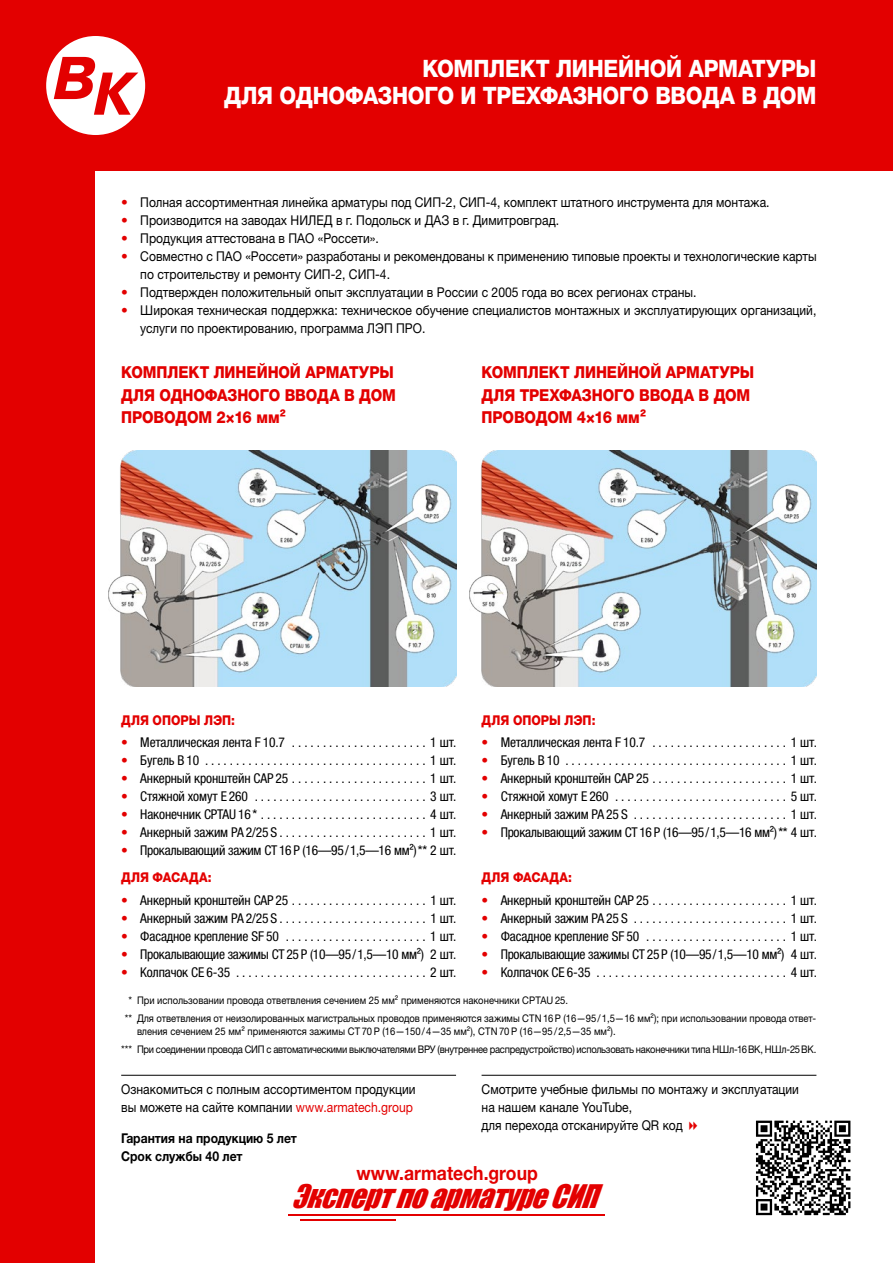
<style>
.page{position:relative;width:893px;height:1263px;background:#e30000}
.page>*{position:absolute;margin:0;border:0;box-sizing:border-box;transform-origin:0 0}
.t1{font:italic 29.85px "Impact";color:#e30000;scale:.96 1}
.t2{font:800 24px/27px "Helvetica Neue LTW1 G";letter-spacing:-.015em;color:#fff;text-align:right;scale:.9 1}
.t3{font:700 19.5px "Helvetica Neue LTW1 G";color:#e30000;scale:.9 1}
.t4{font:800 16.5px/22.5px "Helvetica Neue LTW1 G";letter-spacing:-.005em;color:#e30000;scale:.9 1}
.t5{font:condensed 13.5px/27px "Helvetica Neue LTW1 G";letter-spacing:-.01em;color:#000}
.t6{font:13.5px/18px "Helvetica Neue LTW1 G";color:#000;scale:.9 1}
.t7{font:700 13.5px/18px "Helvetica Neue LTW1 G";color:#000;scale:.9 1}
.t8{font:800 13.5px "Helvetica Neue LTW1 G";color:#e30000;scale:.9 1}
.t9{font:10.5px/18px "Helvetica Neue LTW1 G";letter-spacing:-.03em;color:#000;scale:.9 1}
.t10{font:10.5px/18px "Helvetica Neue LTW1 G";color:#000}
.s1{color:#e30000}
.s2{font-weight:800;font-stretch:normal;color:#e30000}
</style>
<div class="page">
<div style="left:96px;top:171px;width:797px;height:1092px;background:#fff"></div>
<hr style="left:288px;top:1215px;width:317px;height:1px;background:#e30000">
<hr style="left:300px;top:1219px;width:96px;height:2px;background:#e30000">
<svg style="left:756px;top:1120px;width:94px;height:95px"></svg>
<div style="left:46px;top:36px;width:99px;height:99px;background:#fff;border-radius:50%"></div>
<svg style="left:54px;top:57px;width:84px;height:58px"></svg>
<hr style="left:121px;top:1075px;width:335px;height:1px;background:#000">
<hr style="left:482px;top:1075px;width:334px;height:1px;background:#000">
<img style="left:109px;top:450px;width:347px;height:236px">
<img style="left:469px;top:450px;width:347px;height:236px">
<h2 class="t2" style="left:224px;top:55px;width:660px">КОМПЛЕКТ ЛИНЕЙНОЙ АРМАТУРЫ<br>ДЛЯ ОДНОФАЗНОГО И ТРЕХФАЗНОГО ВВОДА В ДОМ</h2>
<p class="t6" style="left:121px;top:193px;width:722px"><span class="s1">•</span> Полная ассортиментная линейка арматуры под СИП-2, СИП-4, комплект штатного инструмента для монтажа.</p>
<p class="t6" style="left:121px;top:211px;width:488px"><span class="s1">•</span> Производится на заводах НИЛЕД в г. Подольск и ДАЗ в г. Димитровград.</p>
<p class="t6" style="left:121px;top:229px;width:288px"><span class="s1">•</span> Продукция аттестована в ПАО «Россети».</p>
<p class="t6" style="left:140px;top:247px;width:753px;text-indent:-19px"><span class="s1">•</span> Совместно с ПАО «Россети» разработаны и рекомендованы к применению типовые проекты и технологические карты по строительству и ремонту СИП-2, СИП-4.</p>
<p class="t6" style="left:121px;top:283px;width:641px"><span class="s1">•</span> Подтвержден положительный опыт эксплуатации в России с 2005 года во всех регионах страны.</p>
<p class="t6" style="left:140px;top:301px;width:753px;text-indent:-19px"><span class="s1">•</span> Широкая техническая поддержка: техническое обучение специалистов монтажных и эксплуатирующих организаций, услуги по проектированию, программа ЛЭП ПРО.</p>
<p class="t4" style="left:121px;top:361px;width:307px">КОМПЛЕКТ ЛИНЕЙНОЙ АРМАТУРЫ<br>ДЛЯ ОДНОФАЗНОГО ВВОДА В ДОМ<br>ПРОВОДОМ 2×16 мм²</p>
<p class="t4" style="left:482px;top:361px;width:304px">КОМПЛЕКТ ЛИНЕЙНОЙ АРМАТУРЫ<br>ДЛЯ ТРЕХФАЗНОГО ВВОДА В ДОМ<br>ПРОВОДОМ 4×16 мм²</p>
<p class="t8" style="left:121px;top:712px;width:128px">ДЛЯ ОПОРЫ ЛЭП:</p>
<p class="t5" style="left:121px;top:729px;width:337px"><span class="s1">•</span> Металлическая лента F 10.7 . . . . . . . . . . . . . . . . . . . . . . 1 шт.</p>
<p class="t5" style="left:121px;top:747px;width:337px"><span class="s1">•</span> Бугель B 10 . . . . . . . . . . . . . . . . . . . . . . . . . . . . . . . . . . . . 1 шт.</p>
<p class="t5" style="left:121px;top:765px;width:337px"><span class="s1">•</span> Анкерный кронштейн САP 25 . . . . . . . . . . . . . . . . . . . . . . 1 шт.</p>
<p class="t5" style="left:121px;top:783px;width:337px"><span class="s1">•</span> Стяжной хомут E 260 . . . . . . . . . . . . . . . . . . . . . . . . . . . . 3 шт.</p>
<p class="t5" style="left:121px;top:801px;width:337px"><span class="s1">•</span> Наконечник CPTAU 16 * . . . . . . . . . . . . . . . . . . . . . . . . . . . 4 шт.</p>
<p class="t5" style="left:121px;top:819px;width:337px"><span class="s1">•</span> Анкерный зажим РА 2/25 S . . . . . . . . . . . . . . . . . . . . . . . . 1 шт.</p>
<p class="t5" style="left:121px;top:837px;width:337px"><span class="s1">•</span> Прокалывающий зажим СТ 16 P (16—95 / 1,5—16 мм²) ** 2 шт.<br><span class="s2">ДЛЯ ФАСАДА:</span></p>
<p class="t5" style="left:121px;top:886px;width:337px"><span class="s1">•</span> Анкерный кронштейн САP 25 . . . . . . . . . . . . . . . . . . . . . . 1 шт.</p>
<p class="t5" style="left:121px;top:904px;width:337px"><span class="s1">•</span> Анкерный зажим РА 2/25 S . . . . . . . . . . . . . . . . . . . . . . . . 1 шт.</p>
<p class="t5" style="left:121px;top:922px;width:337px"><span class="s1">•</span> Фасадное крепление SF 50 . . . . . . . . . . . . . . . . . . . . . . . 1 шт.</p>
<p class="t5" style="left:121px;top:940px;width:337px"><span class="s1">•</span> Прокалывающие зажимы СТ 25 P (10—95 / 1,5—10 мм²) 2 шт.</p>
<p class="t5" style="left:121px;top:958px;width:337px"><span class="s1">•</span> Колпачок СЕ 6-35 . . . . . . . . . . . . . . . . . . . . . . . . . . . . . . . 2 шт.</p>
<p class="t8" style="left:482px;top:712px;width:128px">ДЛЯ ОПОРЫ ЛЭП:</p>
<p class="t5" style="left:482px;top:729px;width:337px"><span class="s1">•</span> Металлическая лента F 10.7 . . . . . . . . . . . . . . . . . . . . . . 1 шт.</p>
<p class="t5" style="left:482px;top:747px;width:337px"><span class="s1">•</span> Бугель B 10 . . . . . . . . . . . . . . . . . . . . . . . . . . . . . . . . . . . . 1 шт.</p>
<p class="t5" style="left:482px;top:765px;width:337px"><span class="s1">•</span> Анкерный кронштейн САP 25 . . . . . . . . . . . . . . . . . . . . . . 1 шт.</p>
<p class="t5" style="left:482px;top:783px;width:337px"><span class="s1">•</span> Стяжной хомут E 260 . . . . . . . . . . . . . . . . . . . . . . . . . . . . 5 шт.</p>
<p class="t5" style="left:482px;top:801px;width:337px"><span class="s1">•</span> Анкерный зажим РА 25 S . . . . . . . . . . . . . . . . . . . . . . . . . 1 шт.</p>
<p class="t5" style="left:482px;top:819px;width:337px"><span class="s1">•</span> Прокалывающий зажим СТ 16 P (16—95 / 1,5—16 мм²) ** 4 шт.</p>
<p class="t8" style="left:482px;top:869px;width:102px">ДЛЯ ФАСАДА:</p>
<p class="t5" style="left:482px;top:886px;width:337px"><span class="s1">•</span> Анкерный кронштейн САP 25 . . . . . . . . . . . . . . . . . . . . . . 1 шт.</p>
<p class="t5" style="left:482px;top:904px;width:337px"><span class="s1">•</span> Анкерный зажим РА 25 S . . . . . . . . . . . . . . . . . . . . . . . . . 1 шт.</p>
<p class="t5" style="left:482px;top:922px;width:337px"><span class="s1">•</span> Фасадное крепление SF 50 . . . . . . . . . . . . . . . . . . . . . . . 1 шт.</p>
<p class="t5" style="left:482px;top:940px;width:337px"><span class="s1">•</span> Прокалывающие зажимы СТ 25 P (10—95 / 1,5—10 мм²) 4 шт.</p>
<p class="t5" style="left:482px;top:958px;width:337px"><span class="s1">•</span> Колпачок СЕ 6-35 . . . . . . . . . . . . . . . . . . . . . . . . . . . . . . . 4 шт.</p>
<p class="t10" style="left:125px;top:991px;width:693px;text-indent:4px">* При использовании провода ответвления сечением 25 мм² применяются наконечники CPTAU 25.<br>** Для ответвления от неизолированных магистральных проводов применяются зажимы CTN 16 P (16—95 / 1,5—16 мм²); при использовании провода ответ-</p>
<p class="t9" style="left:121px;top:1022px;width:774px;text-indent:16px">вления сечением 25 мм² применяются зажимы СТ 70 P (16—150 / 4—35 мм²), СТN 70 P (16—95 / 2,5—35 мм²).<br>*** При соединении провода СИП с автоматическими выключателями ВРУ (внутреннее распредустройство) использовать наконечники типа НШл-16 ВК, НШл-25 ВК.</p>
<p class="t6" style="left:121px;top:1080px;width:329px">Ознакомиться с полным ассортиментом продукции вы можете на сайте компании <span class="s1">www.armatech.group</span></p>
<p class="t7" style="left:121px;top:1129px;width:197px">Гарантия на продукцию 5 лет<br>Срок службы 40 лет</p>
<p class="t6" style="left:482px;top:1080px;width:354px">Смотрите учебные фильмы по монтажу и эксплуатации на нашем канале YouTube,<br>для перехода отсканируйте QR код <span class="s1">⏩</span></p>
<h3 class="t3" style="left:356px;top:1161px;width:203px">www.armatech.group</h3>
<h1 class="t1" style="left:291px;top:1173px;width:336px">ЭкспертпоарматуреСИП</h1>
</div>
